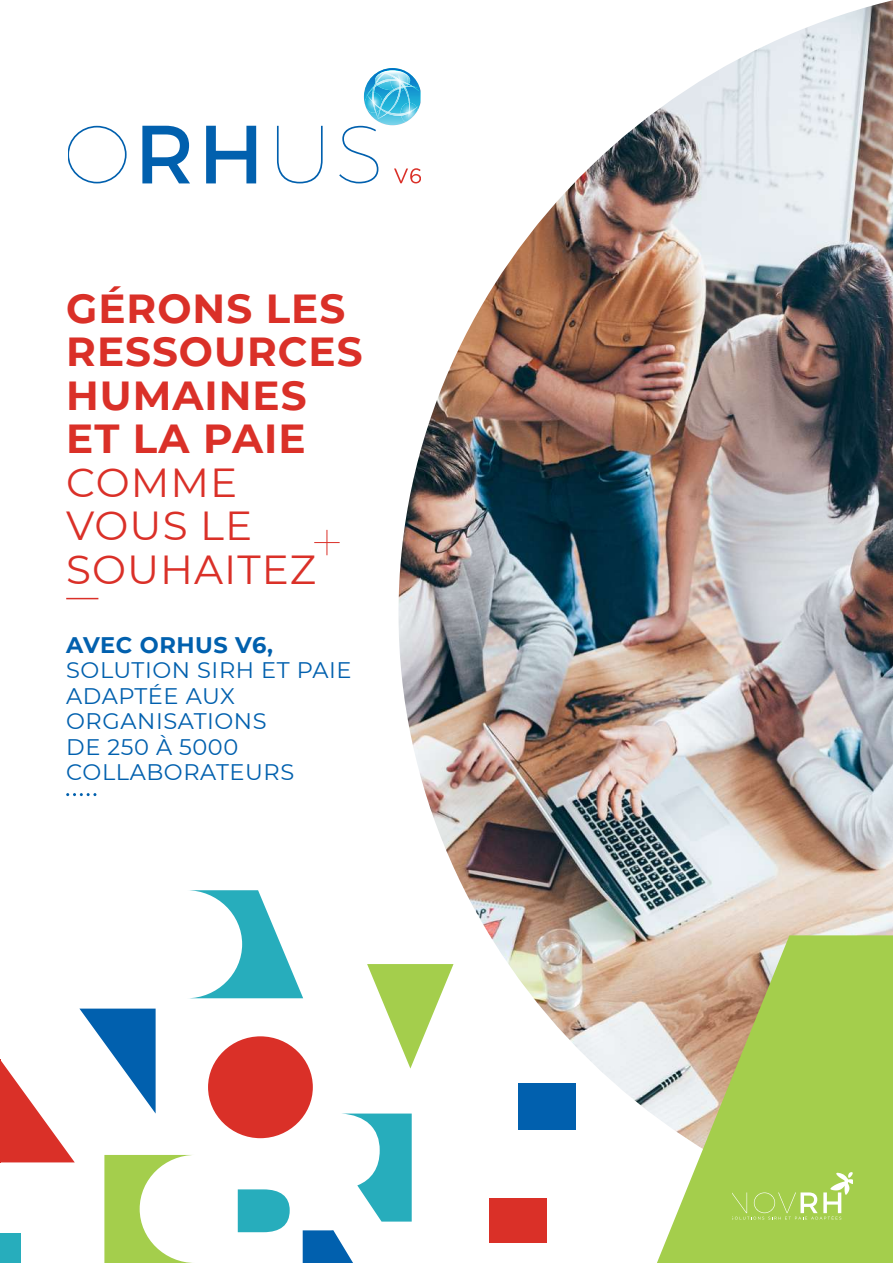
<style>
.page{position:relative;width:893px;height:1263px;background:#fff}
.page>*{position:absolute;margin:0;border:0;box-sizing:border-box;transform-origin:0 0}
.t1{font:700 40.5px/43.5px "Montserrat";letter-spacing:.025em;color:#da3028}
.t2{font:40.5px/43.5px "Montserrat";letter-spacing:.025em;color:#da3028}
.t3{font:22.5px/25.5px "Montserrat";letter-spacing:.025em;color:#0160ae}
.t4{font:700 22.5px "Montserrat";letter-spacing:.025em;color:#0160ae}
</style>
<div class="page">
<img style="left:66px;top:0;width:827px;height:1263px">
<svg style="left:657px;top:935px;width:236px;height:328px;background:#b3c96a"></svg>
<svg style="left:303px;top:1230px;width:63px;height:33px"></svg>
<svg style="left:367px;top:964px;width:86px;height:104px"></svg>
<svg style="left:187px;top:890px;width:116px;height:108px"></svg>
<div style="left:208px;top:1036px;width:105px;height:102px;background:#da3028;border-radius:50%"></div>
<svg style="left:0;top:1008px;width:290px;height:255px"></svg>
<div style="left:490px;top:1198px;width:57px;height:44px;background:#da3028"></div>
<div style="left:518px;top:1083px;width:58px;height:47px;background:#0160ae"></div>
<svg style="left:341px;top:1113px;width:71px;height:108px"></svg>
<div style="left:0;top:1234px;width:21px;height:29px;background:#27adbc"></div>
<hr style="left:66px;top:598px;width:32px;height:1px;background:#da3028">
<svg style="left:66px;top:793px;width:30px;height:3px"></svg>
<svg style="left:68px;top:126px;width:59px;height:57px"></svg>
<svg style="left:142px;top:126px;width:48px;height:57px"></svg>
<svg style="left:206px;top:126px;width:50px;height:57px"></svg>
<svg style="left:277px;top:126px;width:46px;height:57px"></svg>
<svg style="left:339px;top:68px;width:81px;height:115px"></svg>
<svg style="left:364px;top:68px;width:56px;height:57px;background:#59c0e1"></svg>
<svg style="left:732px;top:1172px;width:121px;height:47px;background:#afd462"></svg>
<svg style="left:314px;top:530px;width:26px;height:25px"></svg>
<h1 class="t1" style="left:66px;top:284px;width:298px">GÉRONS LES<br>RESSOURCES<br>HUMAINES<br>ET LA PAIE</h1>
<h1 class="t2" style="left:66px;top:459px;width:251px">COMME<br>VOUS LE<br>SOUHAITEZ</h1>
<p class="t4" style="left:66px;top:628px;width:208px">AVEC ORHUS V6,</p>
<p class="t3" style="left:66px;top:656px;width:287px">SOLUTION SIRH ET PAIE<br>ADAPTÉE AUX<br>ORGANISATIONS<br>DE 250 À 5000<br>COLLABORATEURS</p>
</div>
